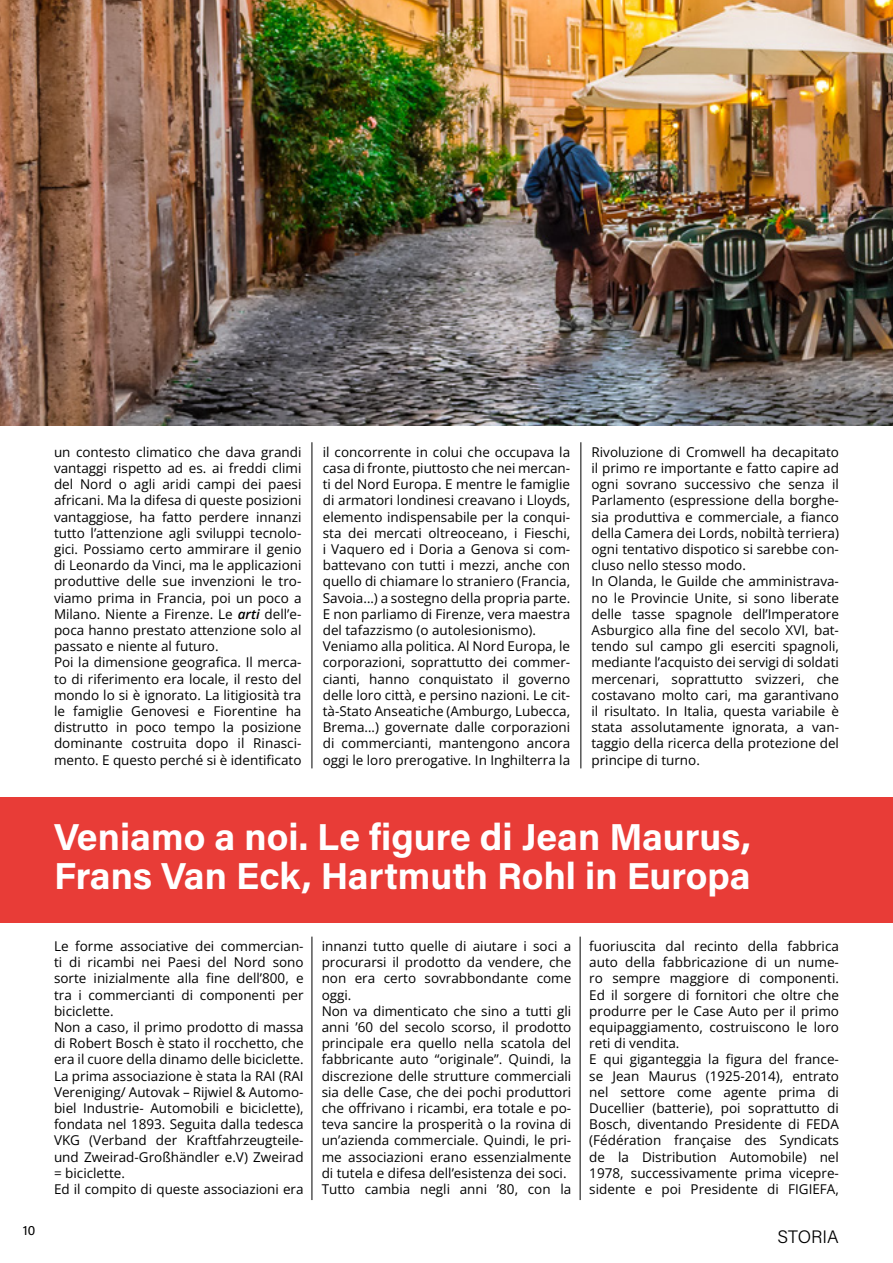
<style>
.page{position:relative;width:893px;height:1263px;background:#fff}
.page>*{position:absolute;margin:0;border:0;box-sizing:border-box;transform-origin:0 0}
.t1{font:37.5px/39px "Acumin Variable Concept";color:#fff}
.t2{font:18px "Acumin Variable Concept";color:#000}
.t3{font:13.5px/16.2px "Open Sans";color:#000}
.t4{font:13.5px "Acumin Variable Concept";color:#000}
.s1{font-style:italic}
</style>
<div class="page">
<hr style="left:312px;top:442px;width:1px;height:326px;background:#000">
<hr style="left:312px;top:936px;width:1px;height:264px;background:#000">
<hr style="left:580px;top:936px;width:1px;height:264px;background:#000">
<hr style="left:581px;top:442px;width:1px;height:326px;background:#000">
<div style="left:0;top:797px;width:893px;height:126px;background:#e83c37"></div>
<img style="left:0;top:0;width:893px;height:425px">
<p class="t3" style="left:54px;top:443px;width:249px">un contesto climatico che dava grandi vantaggi rispetto ad es. ai freddi climi del Nord o agli aridi campi dei paesi africani. Ma la difesa di queste posizioni vantaggiose, ha fatto perdere innanzi tutto l’attenzione agli sviluppi tecnolo&shy;gici. Possiamo certo ammirare il genio di Leonardo da Vinci, ma le applicazioni produttive delle sue invenzioni le tro&shy;viamo prima in Francia, poi un poco a Milano. Niente a Firenze. Le <span class="s1">arti</span> dell’e&shy;poca hanno prestato attenzione solo al passato e niente al futuro.<br>Poi la dimensione geografica. Il merca&shy;to di riferimento era locale, il resto del mondo lo si è ignorato. La litigiosità tra le famiglie Genovesi e Fiorentine ha distrutto in poco tempo la posizione dominante costruita dopo il Rinasci&shy;mento. E questo perché si è identificato</p>
<p class="t3" style="left:323px;top:443px;width:249px">il concorrente in colui che occupava la casa di fronte, piuttosto che nei mercan&shy;ti del Nord Europa. E mentre le famiglie di armatori londinesi creavano i Lloyds, elemento indispensabile per la conqui&shy;sta dei mercati oltreoceano, i Fieschi, i Vaquero ed i Doria a Genova si com&shy;battevano con tutti i mezzi, anche con quello di chiamare lo straniero (Francia, Savoia…) a sostegno della propria parte.<br>E non parliamo di Firenze, vera maestra del tafazzismo (o autolesionismo).<br>Veniamo alla politica. Al Nord Europa, le corporazioni, soprattutto dei commer&shy;cianti, hanno conquistato il governo delle loro città, e persino nazioni. Le cit&shy;tà-Stato Anseatiche (Amburgo, Lubecca, Brema…) governate dalle corporazioni di commercianti, mantengono ancora oggi le loro prerogative. In Inghilterra la</p>
<p class="t3" style="left:591px;top:443px;width:249px">Rivoluzione di Cromwell ha decapitato il primo re importante e fatto capire ad ogni sovrano successivo che senza il Parlamento (espressione della borghe&shy;sia produttiva e commerciale, a fianco della Camera dei Lords, nobiltà terriera) ogni tentativo dispotico si sarebbe con&shy;cluso nello stesso modo.<br>In Olanda, le Guilde che amministrava&shy;no le Provincie Unite, si sono liberate delle tasse spagnole dell’Imperatore Asburgico alla fine del secolo XVI, bat&shy;tendo sul campo gli eserciti spagnoli, mediante l’acquisto dei servigi di soldati mercenari, soprattutto svizzeri, che costavano molto cari, ma garantivano il risultato. In Italia, questa variabile è stata assolutamente ignorata, a van&shy;taggio della ricerca della protezione del principe di turno.</p>
<h1 class="t1" style="left:54px;top:816px;width:698px">Veniamo a noi. Le figure di Jean Maurus,<br>Frans Van Eck, Hartmuth Rohl in Europa</h1>
<p class="t3" style="left:54px;top:938px;width:251px">Le forme associative dei commercian&shy;ti di ricambi nei Paesi del Nord sono sorte inizialmente alla fine dell’800, e tra i commercianti di componenti per biciclette.<br>Non a caso, il primo prodotto di massa di Robert Bosch è stato il rocchetto, che era il cuore della dinamo delle biciclette.<br>La prima associazione è stata la RAI (RAI Vereniging/ Autovak – Rijwiel &amp; Automo&shy;biel Industrie- Automobili e biciclette), fondata nel 1893. Seguita dalla tedesca VKG (Verband der Kraftfahrzeugteile&shy;und Zweirad-Großhändler e.V) Zweirad = biciclette.<br>Ed il compito di queste associazioni era</p>
<p class="t3" style="left:322px;top:938px;width:251px">innanzi tutto quelle di aiutare i soci a procurarsi il prodotto da vendere, che non era certo sovrabbondante come oggi.<br>Non va dimenticato che sino a tutti gli anni ’60 del secolo scorso, il prodotto principale era quello nella scatola del fabbricante auto “originale”. Quindi, la discrezione delle strutture commerciali sia delle Case, che dei pochi produttori che offrivano i ricambi, era totale e po&shy;teva sancire la prosperità o la rovina di un’azienda commerciale. Quindi, le pri&shy;me associazioni erano essenzialmente di tutela e difesa dell’esistenza dei soci.<br>Tutto cambia negli anni ’80, con la</p>
<p class="t3" style="left:589px;top:938px;width:251px">fuoriuscita dal recinto della fabbrica auto della fabbricazione di un nume&shy;ro sempre maggiore di componenti.<br>Ed il sorgere di fornitori che oltre che produrre per le Case Auto per il primo equipaggiamento, costruiscono le loro reti di vendita.<br>E qui giganteggia la figura del france&shy;se Jean Maurus (1925-2014), entrato nel settore come agente prima di Ducellier (batterie), poi soprattutto di Bosch, diventando Presidente di FEDA (Fédération française des Syndicats de la Distribution Automobile) nel 1978, successivamente prima vicepre&shy;sidente e poi Presidente di FIGIEFA,</p>
<p class="t4" style="left:23px;top:1221px;width:14px">10</p>
<h2 class="t2" style="left:777px;top:1224px;width:63px">STORIA</h2>
</div>
